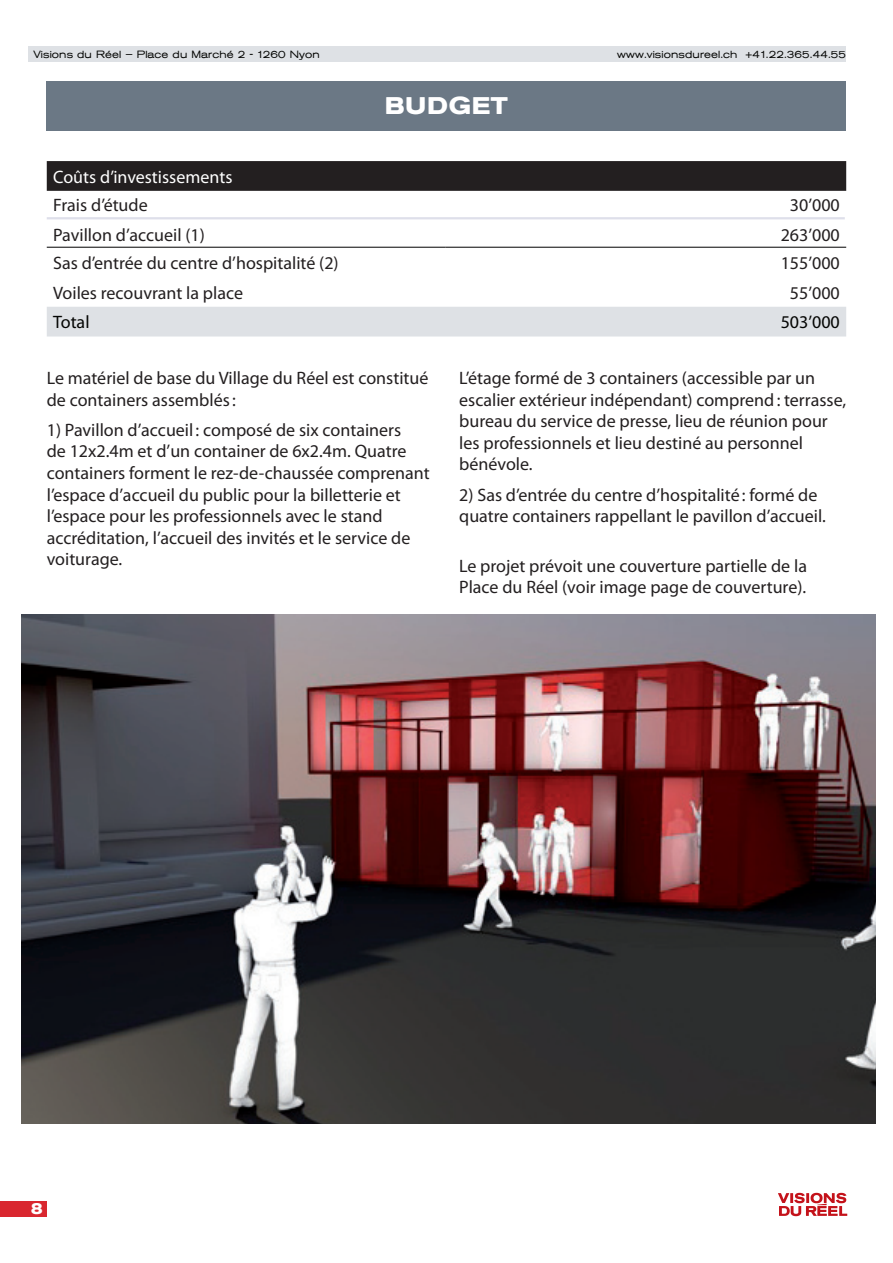
<style>
.page{position:relative;width:893px;height:1263px;background:#fff}
.page>*{position:absolute;margin:0;border:0;box-sizing:border-box;transform-origin:0 0}
.t1{font:700 expanded 24px "VDR";color:#fff}
.t2{font:18px/21.6px "Myriad Pro";color:#231f20}
.t3{font:18px "Myriad Pro";color:#fff}
.t4{font:18px "Myriad Pro";color:#040503}
.t5{font:700 expanded 15px "VDR";color:#fff}
.t6{font:300 expanded 10.5px "VDR";color:#040503}
</style>
<div class="page">
<div style="left:29px;top:47px;width:817px;height:15px;background:#dee1e5"></div>
<svg style="left:778px;top:1193px;width:69px;height:23px"></svg>
<div style="left:0;top:1201px;width:47px;height:15px;background:#d9272f"></div>
<div style="left:47px;top:161px;width:799px;height:30px;background:#231f20"></div>
<div style="left:47px;top:307px;width:799px;height:29px;background:#dee1e5"></div>
<hr style="left:47px;top:247px;width:399px;height:1px;background:#000">
<hr style="left:446px;top:247px;width:400px;height:1px;background:#000">
<div style="left:47px;top:81px;width:799px;height:50px;background:#6b7885"></div>
<img style="left:21px;top:615px;width:855px;height:509px">
<hr style="left:47px;top:217px;width:798px;height:2px;background:#dedfea">
<p class="t6" style="left:33px;top:49px;width:288px">Visions du Réel – Place du Marché 2 - 1260 Nyon</p>
<p class="t6" style="left:617px;top:49px;width:231px">www.visionsdureel.ch +41.22.365.44.55</p>
<h1 class="t1" style="left:385px;top:92px;width:125px">budget</h1>
<p class="t3" style="left:53px;top:166px;width:181px">Coûts d’investissements</p>
<p class="t2" style="left:53px;top:189px;width:153px;line-height:30.2px">Frais d’étude<br>Pavillon d’accueil (1)</p>
<p class="t2" style="left:781px;top:189px;width:61px;line-height:30.2px;text-align:center">30’000<br>263’000</p>
<p class="t2" style="left:53px;top:252px;width:287px">Sas d’entrée du centre d’hospitalité (2)</p>
<p class="t2" style="left:781px;top:252px;width:61px">155’000</p>
<p class="t2" style="left:53px;top:281px;width:191px">Voiles recouvrant la place</p>
<p class="t2" style="left:790px;top:281px;width:51px">55’000</p>
<p class="t4" style="left:53px;top:311px;width:38px">Total</p>
<p class="t4" style="left:781px;top:311px;width:61px">503’000</p>
<p class="t2" style="left:47px;top:367px;width:383px">Le matériel de base du Village du Réel est constitué de containers assemblés:</p>
<p class="t2" style="left:47px;top:419px;width:385px">1) Pavillon d’accueil : composé de six containers<br>de 12x2.4m et d’un container de 6x2.4m. Quatre containers forment le rez-de-chaussée comprenant l’espace d’accueil du public pour la billetterie et l’espace pour les professionnels avec le stand accréditation, l’accueil des invités et le service de voiturage.</p>
<p class="t2" style="left:459px;top:367px;width:388px">L’étage formé de 3 containers (accessible par un escalier extérieur indépendant) comprend: terrasse, bureau du service de presse, lieu de réunion pour les professionnels et lieu destiné au personnel bénévole.</p>
<p class="t2" style="left:459px;top:483px;width:368px">2) Sas d’entrée du centre d’hospitalité: formé de quatre containers rappellant le pavillon d’accueil.</p>
<p class="t2" style="left:459px;top:554px;width:349px">Le projet prévoit une couverture partielle de la<br>Place du Réel (voir image page de couverture).</p>
<p class="t5" style="left:31px;top:1200px;width:14px">8</p>
</div>
